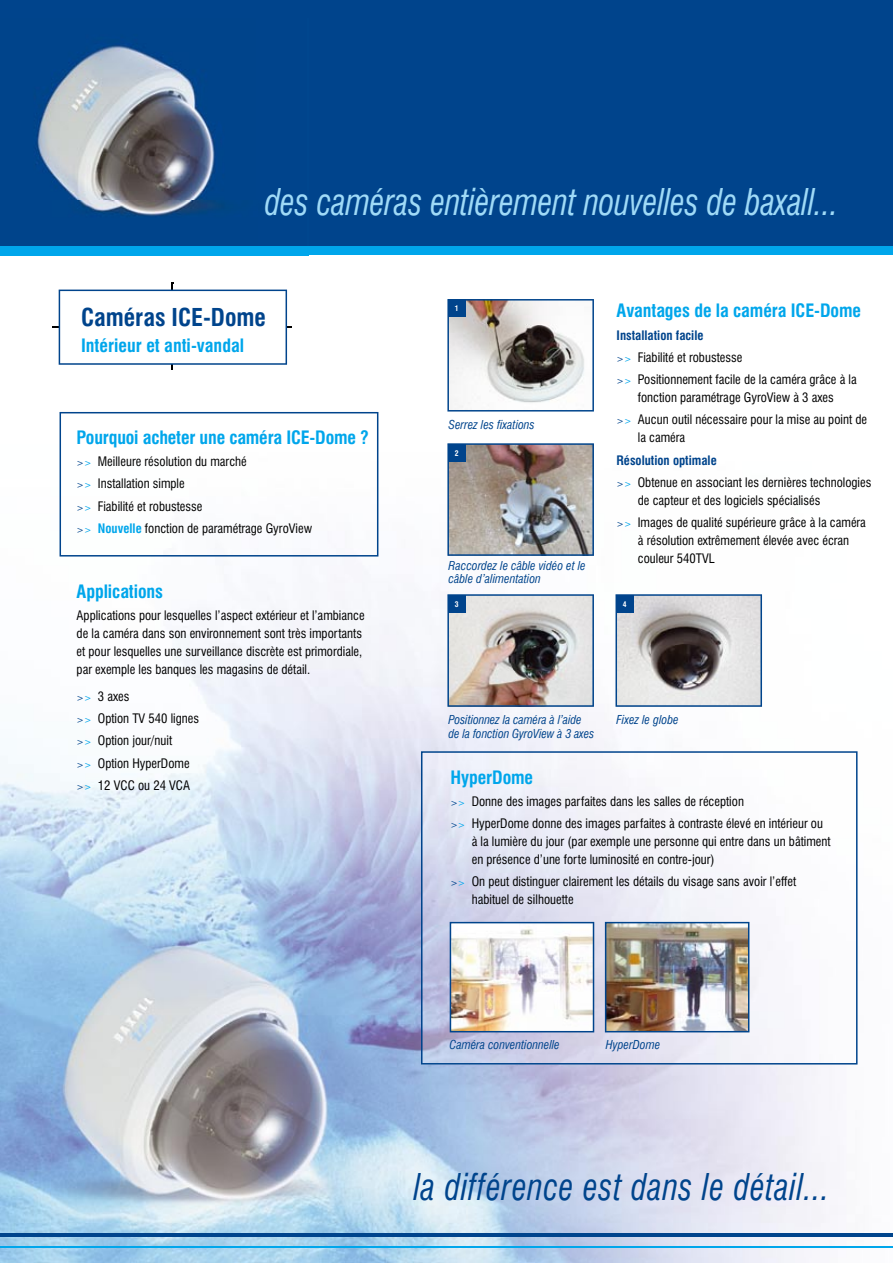
<style>
.page{position:relative;width:893px;height:1263px;background:#fff}
.page>*{position:absolute;margin:0;border:0;box-sizing:border-box;transform-origin:0 0}
.t1{font:italic condensed 36px "Swiss 721 BT";letter-spacing:-.005em;color:#9fdaf7;scale:.9 1}
.t2{font:italic condensed 36px "Swiss 721 BT";letter-spacing:.02em;color:#00448c;scale:.9 1}
.t3{font:700 condensed 24px "Swiss 721 BT";color:#00448c}
.t4{font:700 condensed 18px "Swiss 721 BT";letter-spacing:-.005em;color:#00a6eb}
.t5{font:condensed 12.75px/22.2px "Swiss 721 BT";color:#000}
.t6{font:italic condensed 12px/13.5px "Swiss 721 BT";color:#00448c}
.t7{font:700 condensed 7.65px "Swiss 721 BT";color:#fff}
.s1{font-size:9px;color:#00448c}
.s2{font-size:9px;color:#00a6eb}
.s3{font-weight:700;color:#00a6eb}
.s4{font-weight:700;color:#00448c}
</style>
<div class="page">
<img style="left:0;top:255px;width:893px;height:1008px">
<div style="left:0;top:0;width:893px;height:255px;background:#00448c"></div>
<div style="left:0;top:246px;width:893px;height:9px;background:#00a6eb"></div>
<hr style="left:53px;top:326px;width:239px;height:1px;background:#000">
<hr style="left:172px;top:283px;width:1px;height:87px;background:#000">
<svg style="left:59px;top:290px;width:228px;height:75px"></svg>
<svg style="left:60px;top:412px;width:318px;height:144px"></svg>
<svg style="left:421px;top:751px;width:436px;height:313px;fill:#f4f4fa"></svg>
<hr style="left:0;top:1233px;width:893px;height:3px;background:#00448c">
<hr style="left:0;top:1247px;width:893px;height:1px;background:#00a6eb">
<img style="left:0;top:45px;width:308px;height:239px">
<svg style="left:447px;top:299px;width:147px;height:112px"></svg>
<div style="left:448px;top:300px;width:17px;height:17px;background:#00448c"></div>
<img style="left:447px;top:443px;width:147px;height:113px">
<div style="left:448px;top:444px;width:17px;height:17px;background:#00448c"></div>
<img style="left:447px;top:594px;width:147px;height:113px">
<div style="left:448px;top:595px;width:17px;height:17px;background:#00448c"></div>
<svg style="left:615px;top:594px;width:147px;height:113px;background:#aeaeb2"></svg>
<div style="left:616px;top:595px;width:17px;height:17px;background:#00448c"></div>
<img style="left:450px;top:922px;width:144px;height:110px">
<img style="left:605px;top:922px;width:144px;height:110px">
<h1 class="t1" style="left:265px;top:180px;width:639px">des caméras entièrement nouvelles de baxall...</h1>
<h2 class="t3" style="left:81px;top:303px;width:186px">Caméras ICE-Dome</h2>
<h3 class="t4" style="left:81px;top:334px;width:165px">Intérieur et anti-vandal</h3>
<h3 class="t4" style="left:77px;top:427px;width:294px">Pourquoi acheter une caméra ICE-Dome ?</h3>
<p class="t5" style="left:77px;top:450px;width:237px"><span class="s1">&gt;</span><span class="s2">&gt;</span> Meilleure résolution du marché<br><span class="s1">&gt;</span><span class="s2">&gt;</span> Installation simple<br><span class="s1">&gt;</span><span class="s2">&gt;</span> Fiabilité et robustesse<br><span class="s1">&gt;</span><span class="s2">&gt;</span> <span class="s3">Nouvelle</span> fonction de paramétrage GyroView</p>
<h3 class="t4" style="left:77px;top:581px;width:88px">Applications</h3>
<p class="t5" style="left:77px;top:607px;width:289px;line-height:18px">Applications pour lesquelles l’aspect extérieur et l’ambiance de la caméra dans son environnement sont très importants et pour lesquelles une surveillance discrète est primordiale, par exemple les banques les magasins de détail.</p>
<p class="t5" style="left:77px;top:685px;width:124px"><span class="s1">&gt;</span><span class="s2">&gt;</span> 3 axes<br><span class="s1">&gt;</span><span class="s2">&gt;</span> Option TV 540 lignes <span class="s1">&gt;</span><span class="s2">&gt;</span> Option jour/nuit<br><span class="s1">&gt;</span><span class="s2">&gt;</span> Option HyperDome <span class="s1">&gt;</span><span class="s2">&gt;</span> 12 VCC ou 24 VCA</p>
<p class="t7" style="left:455px;top:304px;width:5px">1</p>
<p class="t6" style="left:449px;top:418px;width:88px">Serrez les fixations</p>
<p class="t7" style="left:455px;top:448px;width:5px">2</p>
<p class="t6" style="left:449px;top:558px;width:139px">Raccordez le câble vidéo et le câble d’alimentation</p>
<h3 class="t4" style="left:617px;top:300px;width:246px">Avantages de la caméra ICE-Dome</h3>
<p class="t5" style="left:617px;top:324px;width:242px"><span class="s4">Installation facile<br></span><span class="s1">&gt;</span><span class="s2">&gt;</span> Fiabilité et robustesse<br><span class="s1">&gt;</span><span class="s2">&gt;</span> Positionnement facile de la caméra grâce à la</p>
<p class="t5" style="left:617px;top:386px;width:252px;text-indent:21px">fonction paramétrage GyroView à 3 axes<br><span class="s1">&gt;</span><span class="s2">&gt;</span> Aucun outil nécessaire pour la mise au point de</p>
<p class="t5" style="left:638px;top:427px;width:49px">la caméra</p>
<p class="t5" style="left:617px;top:449px;width:256px"><span class="s4">Résolution optimale<br></span><span class="s1">&gt;</span><span class="s2">&gt;</span> Obtenue en associant les dernières technologies</p>
<p class="t5" style="left:617px;top:489px;width:251px;text-indent:21px">de capteur et des logiciels spécialisés<br><span class="s1">&gt;</span><span class="s2">&gt;</span> Images de qualité supérieure grâce à la caméra</p>
<p class="t5" style="left:638px;top:532px;width:213px;line-height:18px">à résolution extrêmement élevée avec écran couleur 540TVL</p>
<p class="t7" style="left:455px;top:599px;width:5px">3</p>
<p class="t7" style="left:623px;top:599px;width:5px">4</p>
<p class="t6" style="left:449px;top:712px;width:147px;line-height:14.4px">Positionnez la caméra à l’aide de la fonction GyroView à 3 axes</p>
<p class="t6" style="left:617px;top:713px;width:64px">Fixez le globe</p>
<h3 class="t4" style="left:450px;top:766px;width:84px">HyperDome</h3>
<p class="t5" style="left:450px;top:790px;width:374px"><span class="s1">&gt;</span><span class="s2">&gt;</span> Donne des images parfaites dans les salles de réception<br><span class="s1">&gt;</span><span class="s2">&gt;</span> HyperDome donne des images parfaites à contraste élevé en intérieur ou</p>
<p class="t5" style="left:472px;top:832px;width:360px;line-height:18px">à la lumière du jour (par exemple une personne qui entre dans un bâtiment en présence d’une forte luminosité en contre-jour)</p>
<p class="t5" style="left:472px;top:873px;width:326px;line-height:18px;text-indent:-21px"><span class="s1">&gt;</span><span class="s2">&gt;</span> On peut distinguer clairement les détails du visage sans avoir l’effet habituel de silhouette</p>
<p class="t6" style="left:449px;top:1038px;width:112px">Caméra conventionnelle</p>
<p class="t6" style="left:606px;top:1038px;width:56px">HyperDome</p>
<h1 class="t2" style="left:414px;top:1165px;width:464px">la différence est dans le détail...</h1>
</div>
